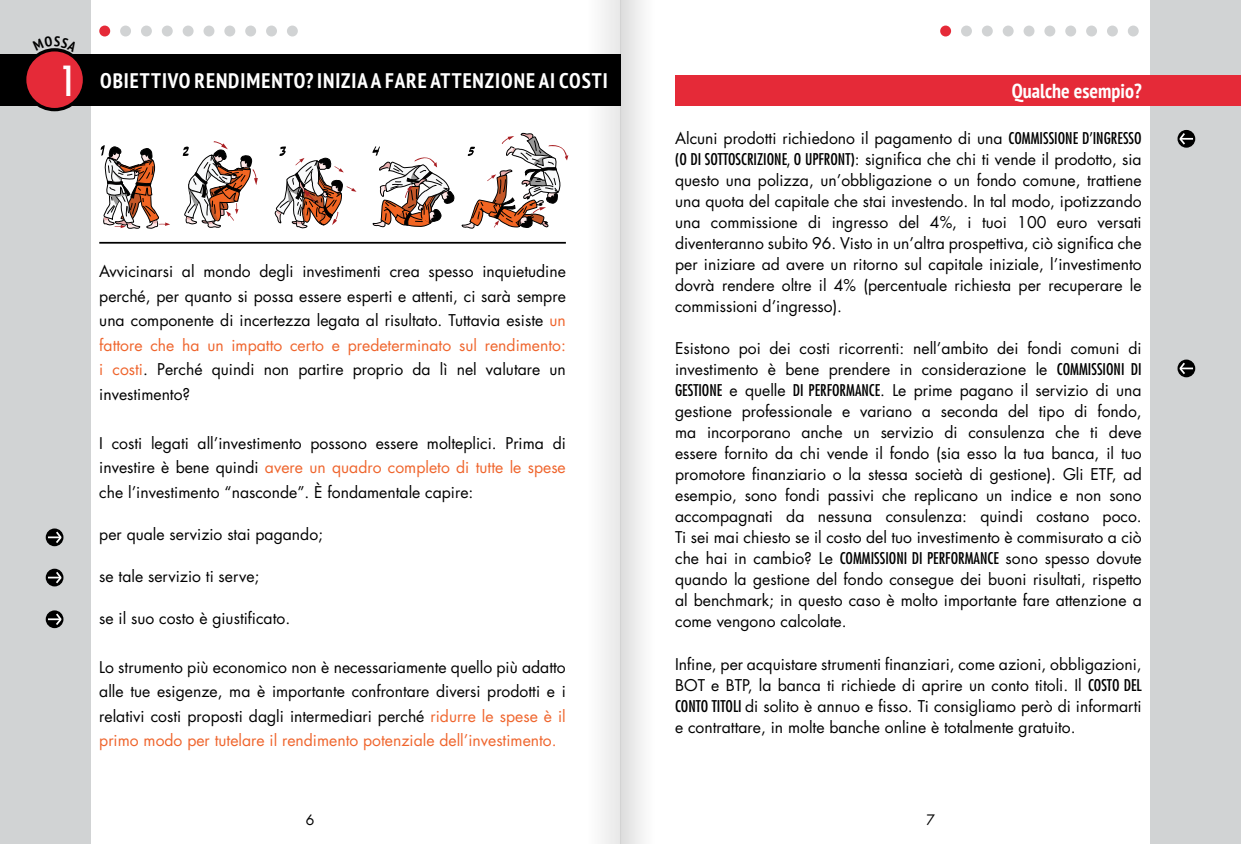
<style>
.page{position:relative;width:1241px;height:844px;background:#fff}
.page>*{position:absolute;margin:0;border:0;box-sizing:border-box;transform-origin:0 0}
.t1{font:condensed 40.25px "Futura LT";color:#fff}
.t2{font:700 condensed 21px "PT Sans";letter-spacing:.045em;color:#fff}
.t3{font:700 condensed 20.12px "PT Sans";color:#fff}
.t4{font:15.75px/21px "Futura LT";color:#000;text-align:justify}
.t5{font:14px "Futura LT";color:#000}
.s1{color:#ef652d}
.s2{font-stretch:condensed}
</style>
<div class="page">
<img style="left:549px;top:0;width:127px;height:843px">
<div style="left:0;top:0;width:91px;height:843px;background:#d1d3d4"></div>
<div style="left:1150px;top:0;width:90px;height:843px;background:#d1d3d4"></div>
<hr style="left:99px;top:242px;width:467px;height:1px;background:#000">
<div style="left:0;top:54px;width:620px;height:51px;background:#000"></div>
<svg style="left:101px;top:145px;width:69px;height:83px"></svg>
<svg style="left:183px;top:141px;width:75px;height:86px"></svg>
<svg style="left:275px;top:146px;width:81px;height:82px"></svg>
<svg style="left:372px;top:146px;width:82px;height:81px"></svg>
<svg style="left:462px;top:133px;width:106px;height:95px"></svg>
<div style="left:99px;top:26px;width:11px;height:10px;background:#e52a38;border-radius:50%"></div>
<div style="left:120px;top:26px;width:11px;height:10px;background:#d1d3d4;border-radius:50%"></div>
<div style="left:141px;top:26px;width:11px;height:10px;background:#d1d3d4;border-radius:50%"></div>
<div style="left:162px;top:26px;width:11px;height:10px;background:#d1d3d4;border-radius:50%"></div>
<div style="left:183px;top:26px;width:10px;height:10px;background:#d1d3d4;border-radius:50%"></div>
<div style="left:203px;top:26px;width:11px;height:10px;background:#d1d3d4;border-radius:50%"></div>
<div style="left:224px;top:26px;width:11px;height:10px;background:#d1d3d4;border-radius:50%"></div>
<div style="left:245px;top:26px;width:11px;height:10px;background:#d1d3d4;border-radius:50%"></div>
<div style="left:266px;top:26px;width:11px;height:10px;background:#d1d3d4;border-radius:50%"></div>
<div style="left:287px;top:26px;width:11px;height:10px;background:#d1d3d4;border-radius:50%"></div>
<div style="left:46px;top:528px;width:17px;height:18px;background:#000;border-radius:50%"></div>
<svg style="left:48px;top:529px;width:15px;height:16px"></svg>
<div style="left:46px;top:568px;width:17px;height:18px;background:#000;border-radius:50%"></div>
<svg style="left:48px;top:569px;width:15px;height:16px"></svg>
<div style="left:46px;top:610px;width:17px;height:18px;background:#000;border-radius:50%"></div>
<svg style="left:48px;top:611px;width:15px;height:15px"></svg>
<div style="left:675px;top:75px;width:565px;height:30px;background:#e52a38"></div>
<div style="left:940px;top:26px;width:10px;height:10px;background:#e52a38;border-radius:50%"></div>
<div style="left:960px;top:26px;width:11px;height:10px;background:#d1d3d4;border-radius:50%"></div>
<div style="left:981px;top:26px;width:11px;height:10px;background:#d1d3d4;border-radius:50%"></div>
<div style="left:1002px;top:26px;width:11px;height:10px;background:#d1d3d4;border-radius:50%"></div>
<div style="left:1023px;top:26px;width:11px;height:10px;background:#d1d3d4;border-radius:50%"></div>
<div style="left:1044px;top:26px;width:11px;height:10px;background:#d1d3d4;border-radius:50%"></div>
<div style="left:1065px;top:26px;width:10px;height:10px;background:#d1d3d4;border-radius:50%"></div>
<div style="left:1085px;top:26px;width:11px;height:10px;background:#d1d3d4;border-radius:50%"></div>
<div style="left:1106px;top:26px;width:11px;height:10px;background:#d1d3d4;border-radius:50%"></div>
<div style="left:1127px;top:26px;width:11px;height:10px;background:#d1d3d4;border-radius:50%"></div>
<div style="left:25px;top:50px;width:59px;height:60px;background:#e52a38;border-radius:50%"></div>
<div style="left:23px;top:48px;width:63px;height:63px;border:3px solid #000;border-radius:50%"></div>
<svg style="left:1177px;top:359px;width:17px;height:18px"></svg>
<svg style="left:1177px;top:360px;width:15px;height:16px"></svg>
<svg style="left:1177px;top:130px;width:17px;height:18px"></svg>
<svg style="left:1177px;top:131px;width:15px;height:15px"></svg>
<svg style="left:39px;top:48px;width:31px;height:4px"></svg>
<h1 class="t1" style="left:60px;top:57px;width:18px">1</h1>
<h2 class="t2" style="left:100px;top:66px;width:509px">OBIETTIVO REN DIMENTO? IN IZIA A FARE ATTENZIONE AI COSTI</h2>
<p class="t4" style="left:99px;top:259px;width:468px;line-height:24.5px">Avvicinarsi al mondo degli investimenti crea spesso inquietudine perché, per quanto si possa essere esperti e attenti, ci sarà sempre una componente di incertezza legata al risultato. Tuttavia esiste <span class="s1">un fattore che ha un impatto certo e predeterminato sul rendimento: i costi</span>. Perché quindi non partire proprio da lì nel valutare un investimento?</p>
<p class="t4" style="left:99px;top:430px;width:468px;line-height:24.5px">I costi legati all’investimento possono essere molteplici. Prima di investire è bene quindi <span class="s1">avere un quadro completo di tutte le spese </span>che l’investimento “nasconde”. È fondamentale capire:</p>
<p class="t4" style="left:99px;top:523px;width:225px">per quale servizio stai pagando;</p>
<p class="t4" style="left:99px;top:565px;width:162px">se tale servizio ti serve;</p>
<p class="t4" style="left:99px;top:607px;width:192px">se il suo costo è giustificato.</p>
<p class="t4" style="left:99px;top:654px;width:468px;line-height:24.5px">Lo strumento più economico non è necessariamente quello più adatto alle tue esigenze, ma è importante confrontare diversi prodotti e i relativi costi proposti dagli intermediari perché <span class="s1">ridurre le spese è il primo modo per tutelare il rendimento potenziale dell’investimento.</span></p>
<p class="t3" style="left:1011px;top:78px;width:131px">QUALCHE ESEMPIO?</p>
<p class="t4" style="left:675px;top:128px;width:468px">Alcuni prodotti richiedono il pagamento di una <span class="s2">COMMISSIONE D’INGRESSO (o DI SOTTOSCRIZIONE, o UPFRONT)</span>: significa che chi ti vende il prodotto, sia questo una polizza, un’obbligazione o un fondo comune, trattiene una quota del capitale che stai investendo. In tal modo, ipotizzando una commissione di ingresso del 4%, i tuoi 100 euro versati diventeranno subito 96. Visto in un’altra prospettiva, ciò significa che per iniziare ad avere un ritorno sul capitale iniziale, l’investimento dovrà rendere oltre il 4% (percentuale richiesta per recuperare le commissioni d’ingresso).</p>
<p class="t4" style="left:675px;top:338px;width:468px">Esistono poi dei costi ricorrenti: nell’ambito dei fondi comuni di investimento è bene prendere in considerazione le <span class="s2">COMMISSIONI DI GESTIONE</span> e quelle <span class="s2">DI PERFORMANCE</span>. Le prime pagano il servizio di una gestione professionale e variano a seconda del tipo di fondo, ma incorporano anche un servizio di consulenza che ti deve essere fornito da chi vende il fondo (sia esso la tua banca, il tuo promotore finanziario o la stessa società di gestione). Gli ETF</p>
<p class="t4" style="left:675px;top:464px;width:468px;text-indent:436px">, ad esempio, sono fondi passivi che replicano un indice e non sono accompagnati da nessuna consulenza: quindi costano poco.<br>Ti sei mai chiesto se il costo del tuo investimento è commisurato a ciò che hai in cambio? Le <span class="s2">COMMISSIONI DI PERFORMANCE</span> sono spesso dovute quando la gestione del fondo consegue dei buoni risultati, rispetto al benchmark; in questo caso è molto importante fare attenzione a come vengono calcolate.</p>
<p class="t4" style="left:675px;top:653px;width:468px">Infine, per acquistare strumenti finanziari, come azioni, obbligazioni, Bot e BTP, la banca ti richiede di aprire un conto titoli. Il <span class="s2">COSTO DEL CONTO TITOLI</span> di solito è annuo e fisso. Ti consigliamo però di informarti e contrattare, in molte banche online è totalmente gratuito.</p>
<p class="t5" style="left:306px;top:811px;width:10px">6</p>
<p class="t5" style="left:926px;top:811px;width:10px">7</p>
</div>
